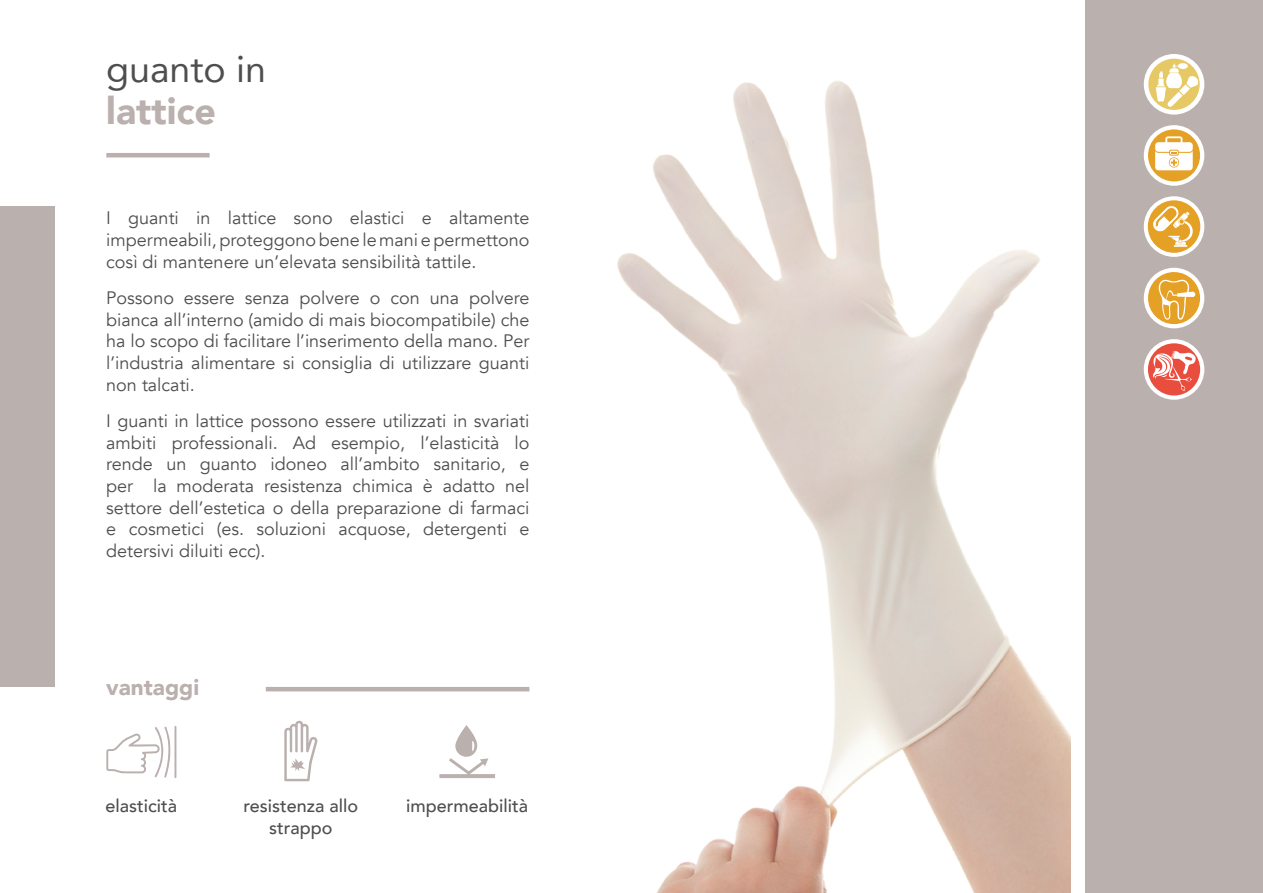
<style>
.page{position:relative;width:1263px;height:893px;background:#fff}
.page>*{position:absolute;margin:0;border:0;box-sizing:border-box;transform-origin:0 0}
.t1{font:37.5px "Avenir";color:#4e4e4e}
.t2{font:900 37.5px "Avenir";color:#bab0ae}
.t3{font:900 22.5px "Avenir";color:#bab0ae}
.t4{font:18px/21.6px "Avenir";color:#4f4e4f;text-align:justify}
.t5{font:500 18px/21.6px "Avenir";color:#4f4e4f;text-align:center}
</style>
<div class="page">
<div style="left:0;top:206px;width:54px;height:480px;background:#bab0ae"></div>
<img style="left:617px;top:81px;width:454px;height:812px">
<div style="left:1085px;top:0;width:178px;height:893px;background:#bab0ae"></div>
<hr style="left:106px;top:153px;width:104px;height:4px;background:#bab0ae">
<svg style="left:284px;top:721px;width:34px;height:60px"></svg>
<svg style="left:106px;top:726px;width:70px;height:52px"></svg>
<svg style="left:439px;top:725px;width:56px;height:53px"></svg>
<hr style="left:266px;top:687px;width:263px;height:4px;background:#bab0ae">
<div style="left:1144px;top:54px;width:60px;height:61px;background:#fff;border-radius:50%"></div>
<svg style="left:1148px;top:59px;width:52px;height:51px"></svg>
<div style="left:1144px;top:125px;width:60px;height:61px;background:#fff;border-radius:50%"></div>
<svg style="left:1148px;top:129px;width:52px;height:52px"></svg>
<div style="left:1144px;top:196px;width:60px;height:61px;background:#fff;border-radius:50%"></div>
<svg style="left:1148px;top:200px;width:52px;height:53px"></svg>
<div style="left:1144px;top:268px;width:60px;height:60px;background:#fff;border-radius:50%"></div>
<svg style="left:1148px;top:272px;width:52px;height:52px"></svg>
<div style="left:1144px;top:339px;width:60px;height:61px;background:#fff;border-radius:50%"></div>
<svg style="left:1148px;top:343px;width:52px;height:52px"></svg>
<h1 class="t1" style="left:106px;top:39px;width:161px">guanto in</h1>
<h1 class="t2" style="left:106px;top:79px;width:111px">lattice</h1>
<p class="t4" style="left:106px;top:208px;width:425px">I guanti in lattice sono elastici e altamente impermeabili, proteggono bene le mani e permettono così di mantenere un’elevata sensibilità tattile.</p>
<p class="t4" style="left:106px;top:288px;width:425px">Possono essere senza polvere o con una polvere bianca all’interno (amido di mais biocompatibile) che ha lo scopo di facilitare l’inserimento della mano. Per l’industria alimentare si consiglia di utilizzare guanti non talcati.</p>
<p class="t4" style="left:106px;top:411px;width:425px">I guanti in lattice possono essere utilizzati in svariati ambiti professionali. Ad esempio, l’elasticità lo rende un guanto idoneo all’ambito sanitario, e per la moderata resistenza chimica è adatto nel settore dell’estetica o della preparazione di farmaci e cosmetici (es. soluzioni acquose, detergenti e detersivi diluiti ecc).</p>
<p class="t3" style="left:106px;top:667px;width:94px">vantaggi</p>
<p class="t5" style="left:106px;top:794px;width:73px">elasticità</p>
<p class="t5" style="left:243px;top:794px;width:116px">resistenza allo strappo</p>
<p class="t5" style="left:406px;top:794px;width:123px">impermeabilità</p>
</div>
